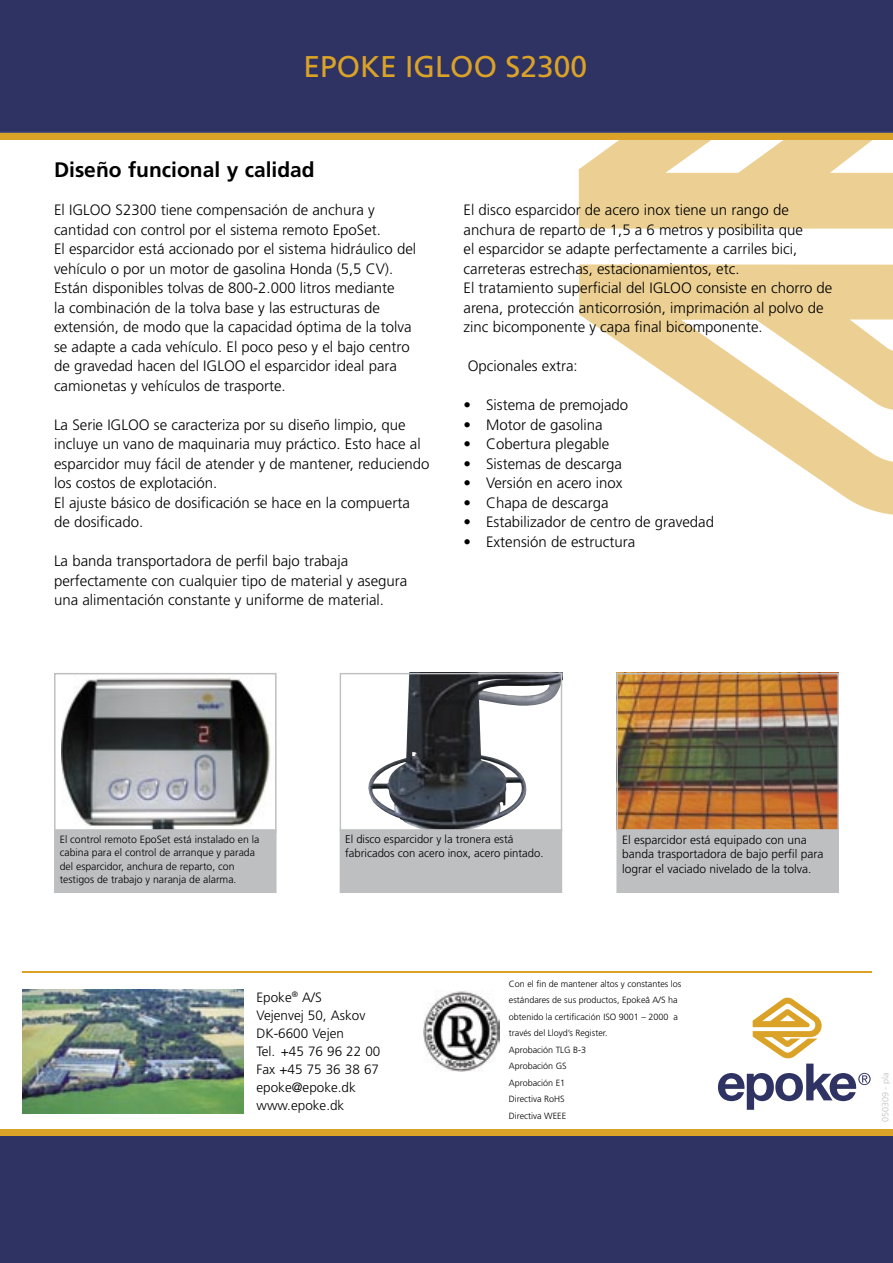
<style>
.page{position:relative;width:893px;height:1263px;background:#fff}
.page>*{position:absolute;margin:0;border:0;box-sizing:border-box;transform-origin:0 0}
.t1{font:30px "Frutiger";color:#daa227}
.t2{font:700 21px "Frutiger";color:#000}
.t3{font:300 15px/19.5px "Frutiger";color:#000}
.t4{font:300 13.5px/18px "Frutiger";color:#000}
.t5{font:300 12px/14.4px "Frutiger";color:#000}
.t6{font:300 11.25px/13.5px "Frutiger";color:#000}
.t7{font:300 10.5px/13.5px "Frutiger";color:#000}
.t8{font:300 9px/16.5px "Frutiger";color:#000}
.t9{font:300 9px "Frutiger";color:#bebfc0}
</style>
<div class="page">
<svg style="left:579px;top:140px;width:314px;height:375px;fill:#ecd093"></svg>
<div style="left:0;top:40px;width:893px;height:100px;background:#daa227"></div>
<div style="left:0;top:1129px;width:893px;height:99px;background:#daa227"></div>
<div style="left:0;top:0;width:893px;height:133px;background:#2f3363"></div>
<div style="left:0;top:1136px;width:893px;height:127px;background:#2f3363"></div>
<hr style="left:22px;top:972px;width:849px;height:1px;background:#daa227">
<img style="left:22px;top:989px;width:222px;height:125px">
<svg style="left:718px;top:997px;width:153px;height:113px"></svg>
<img style="left:423px;top:991px;width:76px;height:80px">
<img style="left:616px;top:673px;width:223px;height:220px">
<svg style="left:54px;top:673px;width:223px;height:220px"></svg>
<svg style="left:340px;top:673px;width:222px;height:220px"></svg>
<h1 class="t1" style="left:304px;top:48px;width:285px">EPOKE IGLOO S2300</h1>
<h2 class="t2" style="left:54px;top:158px;width:262px">Diseño funcional y calidad</h2>
<p class="t3" style="left:54px;top:201px;width:364px">El IGLOO S2300 tiene compensación de anchura y cantidad con control por el sistema remoto EpoSet.<br>El esparcidor está accionado por el sistema hidráulico del vehículo o por un motor de gasolina Honda (5,5 CV).<br>Están disponibles tolvas de 800-2.000 litros mediante<br>la combinación de la tolva base y las estructuras de extensión, de modo que la capacidad óptima de la tolva se adapte a cada vehículo. El poco peso y el bajo centro de gravedad hacen del IGLOO el esparcidor ideal para camionetas y vehículos de trasporte.</p>
<p class="t3" style="left:54px;top:415px;width:377px">La Serie IGLOO se caracteriza por su diseño limpio, que incluye un vano de maquinaria muy práctico. Esto hace al esparcidor muy fácil de atender y de mantener, reduciendo los costos de explotación.<br>El ajuste básico de dosificación se hace en la compuerta<br>de dosificado.</p>
<p class="t3" style="left:54px;top:552px;width:355px">La banda transportadora de perfil bajo trabaja perfectamente con cualquier tipo de material y asegura una alimentación constante y uniforme de material.</p>
<p class="t3" style="left:463px;top:201px;width:370px">El disco esparcidor de acero inox tiene un rango de anchura de reparto de 1,5 a 6 metros y posibilita que<br>el esparcidor se adapte perfectamente a carriles bici, carreteras estrechas, estacionamientos, etc.<br>El tratamiento superficial del IGLOO consiste en chorro de arena, protección anticorrosión, imprimación al polvo de zinc bicomponente y capa final bicomponente.</p>
<p class="t3" style="left:468px;top:357px;width:111px">Opcionales extra:</p>
<p class="t3" style="left:463px;top:396px;width:166px">• Sistema de premojado</p>
<p class="t3" style="left:463px;top:415px;width:141px">• Motor de gasolina</p>
<p class="t3" style="left:463px;top:435px;width:147px">• Cobertura plegable</p>
<p class="t3" style="left:463px;top:454px;width:160px">• Sistemas de descarga</p>
<p class="t3" style="left:463px;top:474px;width:160px">• Versión en acero inox</p>
<p class="t3" style="left:463px;top:493px;width:147px">• Chapa de descarga</p>
<p class="t3" style="left:463px;top:513px;width:252px">• Estabilizador de centro de gravedad</p>
<p class="t3" style="left:463px;top:532px;width:173px">• Extensión de estructura</p>
<p class="t7" style="left:60px;top:833px;width:201px">El control remoto EpoSet está instalado en la cabina para el control de arranque y parada del esparcidor, anchura de reparto, con testigos de trabajo y naranja de alarma.</p>
<p class="t6" style="left:345px;top:833px;width:200px">El disco esparcidor y la tronera está fabricados con acero inox, acero pintado.</p>
<p class="t5" style="left:622px;top:833px;width:203px">El esparcidor está equipado con una banda trasportadora de bajo perfil para lograr el vaciado nivelado de la tolva.</p>
<p class="t4" style="left:257px;top:988px;width:125px">Epoke<sup>®</sup> A/S<br>Vejenvej 50, Askov<br>DK-6600 Vejen<br>Tel. +45 76 96 22 00<br>Fax +45 75 36 38 67 epoke@epoke.dk www.epoke.dk</p>
<p class="t8" style="left:509px;top:975px;width:174px">Con el fin de mantener altos y constantes los estándares de sus productos, Epokeâ A/S ha obtenido la certificación ISO 9001 – 2000 a través del Lloyd’s Register.<br>Aprobación TLG B-3<br>Aprobación GS<br>Aprobación E1<br>Directiva RoHS<br>Directiva WEEE</p>
<p class="t9" style="left:880px;top:1122px;width:51px;rotate:-90deg">050309 - pla</p>
</div>
